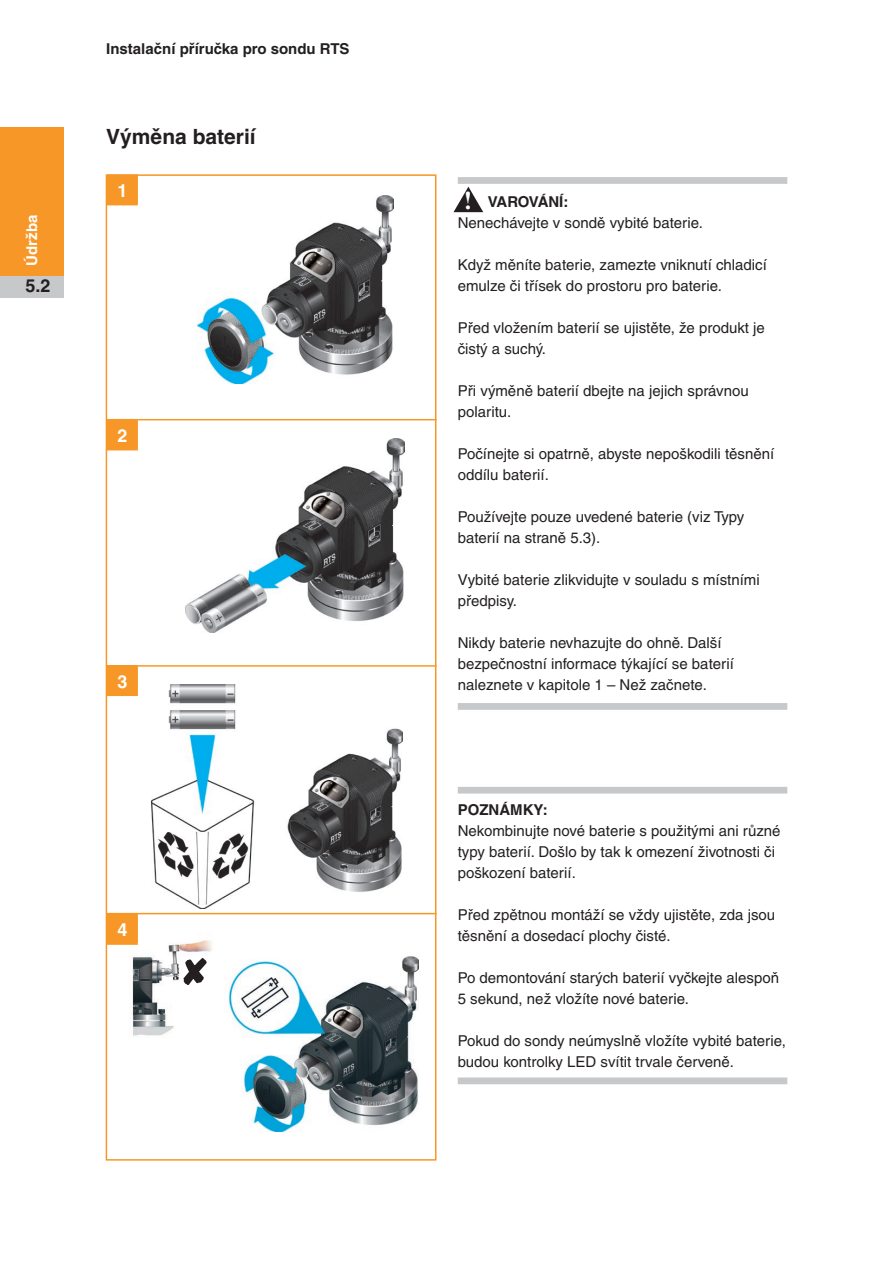
<style>
.page{position:relative;width:893px;height:1263px;background:#fff}
.page>*{position:absolute;margin:0;border:0;box-sizing:border-box;transform-origin:0 0}
.t1{font:700 25.5px "Times New Roman";color:#fff}
.Heading_1{font:700 21px "Helvetica CE";color:#231f20}
.t2{font:700 18px "Helvetica CE";color:#fff}
.t3{font:700 18px "Helvetica CE";color:#231f20}
.Caution_1{font:15px/21px "Helvetica CE";color:#231f20}
.Note{font:15px/21px "Helvetica CE";color:#231f20}
.t4{font:700 15px "Helvetica CE";color:#231f20}
.t5{font:700 15px "Helvetica CE";color:#fff}
.s1{font-weight:700}
</style>
<div class="page">
<div style="left:0;top:128px;width:64px;height:148px;background:#f79727"></div>
<div style="left:0;top:276px;width:64px;height:22px;background:#c7c8ca"></div>
<img style="left:132px;top:940px;width:286px;height:191px">
<div style="left:458px;top:177px;width:329px;height:7px;background:#c7c8ca"></div>
<div style="left:458px;top:703px;width:329px;height:7px;background:#c7c8ca"></div>
<div style="left:106px;top:174px;width:330px;height:986px;border:2px solid #f79727"></div>
<hr style="left:107px;top:419px;width:329px;height:1px;background:#f79727">
<div style="left:108px;top:175px;width:29px;height:30px;background:#f79727"></div>
<hr style="left:107px;top:174px;width:31px;height:2px;background:#f79727">
<svg style="left:107px;top:176px;width:1px;height:28px"></svg>
<svg style="left:137px;top:176px;width:1px;height:28px"></svg>
<hr style="left:107px;top:204px;width:31px;height:1px;background:#f79727">
<div style="left:108px;top:420px;width:29px;height:30px;background:#f79727"></div>
<hr style="left:107px;top:419px;width:31px;height:2px;background:#f79727">
<svg style="left:107px;top:421px;width:1px;height:28px"></svg>
<svg style="left:137px;top:421px;width:1px;height:28px"></svg>
<hr style="left:107px;top:449px;width:31px;height:1px;background:#f79727">
<div style="left:108px;top:914px;width:29px;height:30px;background:#f79727"></div>
<hr style="left:107px;top:914px;width:31px;height:1px;background:#f79727">
<svg style="left:107px;top:915px;width:1px;height:28px"></svg>
<svg style="left:137px;top:915px;width:1px;height:28px"></svg>
<hr style="left:107px;top:943px;width:31px;height:2px;background:#f79727">
<div style="left:108px;top:666px;width:29px;height:29px;background:#f79727"></div>
<svg style="left:107px;top:667px;width:1px;height:28px"></svg>
<svg style="left:137px;top:667px;width:1px;height:28px"></svg>
<hr style="left:107px;top:695px;width:31px;height:1px;background:#f79727">
<hr style="left:107px;top:665px;width:329px;height:2px;background:#f79727">
<hr style="left:107px;top:913px;width:329px;height:1px;background:#f79727">
<svg style="left:453px;top:187px;width:30px;height:25px"></svg>
<div style="left:458px;top:787px;width:329px;height:6px;background:#c7c8ca"></div>
<div style="left:458px;top:1077px;width:329px;height:7px;background:#c7c8ca"></div>
<img style="left:186px;top:439px;width:219px;height:193px">
<img style="left:151px;top:685px;width:252px;height:223px">
<img style="left:197px;top:196px;width:197px;height:187px">
<svg style="left:181px;top:958px;width:27px;height:28px"></svg>
<p class="t5" style="left:23px;top:266px;width:52px;rotate:-90deg">Údržba</p>
<p class="t3" style="left:26px;top:276px;width:27px">5.2</p>
<p class="t4" style="left:106px;top:40px;width:245px">Instalační příručka pro sondu RTS</p>
<p class="Heading_1" style="left:106px;top:124px;width:151px">Výměna baterií</p>
<p class="t2" style="left:117px;top:180px;width:12px">1</p>
<p class="t2" style="left:117px;top:425px;width:12px">2</p>
<p class="t2" style="left:117px;top:671px;width:12px">3</p>
<p class="t2" style="left:117px;top:919px;width:12px">4</p>
<p class="t1" style="left:464px;top:183px;width:10px">!</p>
<p class="Caution_1" style="left:458px;top:191px;width:247px;text-indent:30px"><span class="s1">VAROVÁNÍ:<br></span>Nenechávejte v sondě vybité baterie.</p>
<p class="Caution_1" style="left:458px;top:254px;width:311px">Když měníte baterie, zamezte vniknutí chladicí emulze či třísek do prostoru pro baterie.</p>
<p class="Caution_1" style="left:458px;top:317px;width:309px">Před vložením baterií se ujistěte, že produkt je čistý a suchý.</p>
<p class="Caution_1" style="left:458px;top:380px;width:292px">Při výměně baterií dbejte na jejich správnou polaritu.</p>
<p class="Caution_1" style="left:458px;top:443px;width:318px">Počínejte si opatrně, abyste nepoškodili těsnění oddílu baterií.</p>
<p class="Caution_1" style="left:458px;top:506px;width:288px">Používejte pouze uvedené baterie (viz Typy baterií na straně 5.3).</p>
<p class="Caution_1" style="left:458px;top:569px;width:303px">Vybité baterie zlikvidujte v souladu s místními předpisy.</p>
<p class="Caution_1" style="left:458px;top:632px;width:278px">Nikdy baterie nevhazujte do ohně. Další bezpečnostní informace týkající se baterií naleznete v kapitole 1 – Než začnete.</p>
<p class="Note" style="left:458px;top:799px;width:324px"><span class="s1">POZNÁMKY:<br></span>Nekombinujte nové baterie s použitými ani různé typy baterií. Došlo by tak k omezení životnosti či poškození baterií.</p>
<p class="Note" style="left:458px;top:904px;width:319px">Před zpětnou montáží se vždy ujistěte, zda jsou těsnění a dosedací plochy čisté.</p>
<p class="Note" style="left:458px;top:967px;width:323px">Po demontování starých baterií vyčkejte alespoň<br>5 sekund, než vložíte nové baterie.</p>
<p class="Note" style="left:458px;top:1030px;width:330px">Pokud do sondy neúmyslně vložíte vybité baterie, budou kontrolky LED svítit trvale červeně.</p>
</div>
